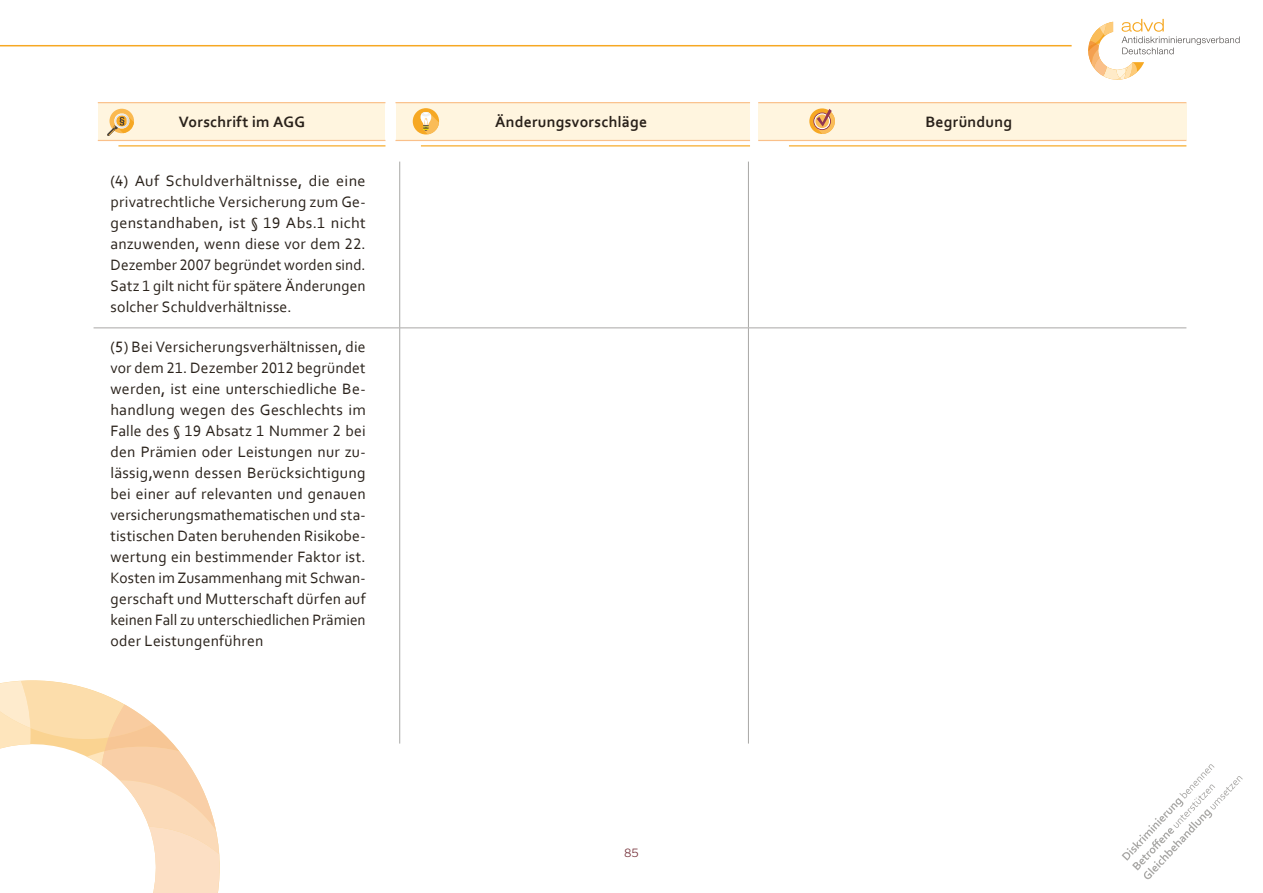
<style>
.page{position:relative;width:1263px;height:893px;background:#fff}
.page>*{position:absolute;margin:0;border:0;box-sizing:border-box;transform-origin:0 0}
.t1{font:15.75px/21px "Corbel";letter-spacing:.01em;color:#29211a;text-align:justify}
.t2{font:700 15.75px "Corbel";letter-spacing:.015em;color:#29211a}
.t3{font:300 11.25px "Libre Franklin";color:#722c35}
</style>
<div class="page">
<div style="left:758px;top:103px;width:428px;height:37px;background:#fff5df"></div>
<div style="left:396px;top:103px;width:354px;height:37px;background:#fff5df"></div>
<div style="left:98px;top:103px;width:287px;height:37px;background:#fff5df"></div>
<svg style="left:1121px;top:764px;width:122px;height:115px"></svg>
<svg style="left:0;top:680px;width:220px;height:213px"></svg>
<svg style="left:1088px;top:19px;width:151px;height:61px"></svg>
<hr style="left:0;top:45px;width:1071px;height:1px;background:#f6a823">
<div style="left:109px;top:109px;width:25px;height:24px;background:#fab950;border-radius:50%"></div>
<svg style="left:107px;top:113px;width:27px;height:23px"></svg>
<div style="left:413px;top:108px;width:26px;height:26px;background:#f6a823;border-radius:50%"></div>
<svg style="left:421px;top:112px;width:18px;height:22px"></svg>
<svg style="left:809px;top:108px;width:26px;height:26px"></svg>
<svg style="left:813px;top:109px;width:22px;height:25px"></svg>
<hr style="left:98px;top:102px;width:287px;height:1px;background:#fac08a">
<hr style="left:118px;top:145px;width:267px;height:1px;background:#f6a823">
<hr style="left:98px;top:140px;width:287px;height:1px;background:#fac08a">
<hr style="left:395px;top:102px;width:355px;height:1px;background:#fac08a">
<hr style="left:421px;top:145px;width:329px;height:1px;background:#f6a823">
<hr style="left:395px;top:140px;width:355px;height:1px;background:#fac08a">
<hr style="left:758px;top:102px;width:428px;height:1px;background:#fac08a">
<hr style="left:789px;top:145px;width:397px;height:1px;background:#f6a823">
<hr style="left:758px;top:140px;width:428px;height:1px;background:#fac08a">
<hr style="left:399px;top:162px;width:1px;height:166px;background:#a9a8a6">
<hr style="left:748px;top:162px;width:1px;height:166px;background:#a9a8a6">
<hr style="left:94px;top:328px;width:306px;height:1px;background:#a9a8a6">
<hr style="left:400px;top:328px;width:348px;height:1px;background:#a9a8a6">
<hr style="left:399px;top:328px;width:1px;height:415px;background:#a9a8a6">
<hr style="left:748px;top:328px;width:438px;height:1px;background:#a9a8a6">
<hr style="left:748px;top:328px;width:1px;height:415px;background:#a9a8a6">
<p class="t2" style="left:179px;top:112px;width:128px">Vorschrift im AGG</p>
<p class="t2" style="left:495px;top:112px;width:154px">Änderungsvorschläge</p>
<p class="t2" style="left:925px;top:112px;width:88px">Begründung</p>
<p class="t1" style="left:111px;top:170px;width:257px">(4) Auf Schuldverhältnisse, die eine privatrechtliche Versicherung zum Ge&shy;genstandhaben, ist § 19 Abs.1 nicht anzuwenden, wenn diese vor dem 22.<br>Dezember 2007 begründet worden sind.<br>Satz 1 gilt nicht für spätere Änderungen solcher Schuldverhältnisse.</p>
<p class="t1" style="left:111px;top:336px;width:257px">(5) Bei Versicherungsverhältnissen, die vor dem 21. Dezember 2012 begründet werden, ist eine unterschiedliche Be&shy;handlung wegen des Geschlechts im Falle des § 19 Absatz 1 Nummer 2 bei den Prämien oder Leistungen nur zu&shy;lässig,wenn dessen Berücksichtigung bei einer auf relevanten und genauen versicherungsmathematischen und sta&shy;tistischen Daten beruhenden Risikobe&shy;wertung ein bestimmender Faktor ist.<br>Kosten im Zusammenhang mit Schwan&shy;gerschaft und Mutterschaft dürfen auf keinen Fall zu unterschiedlichen Prämien oder Leistungenführen</p>
<p class="t3" style="left:624px;top:846px;width:16px">85</p>
</div>
